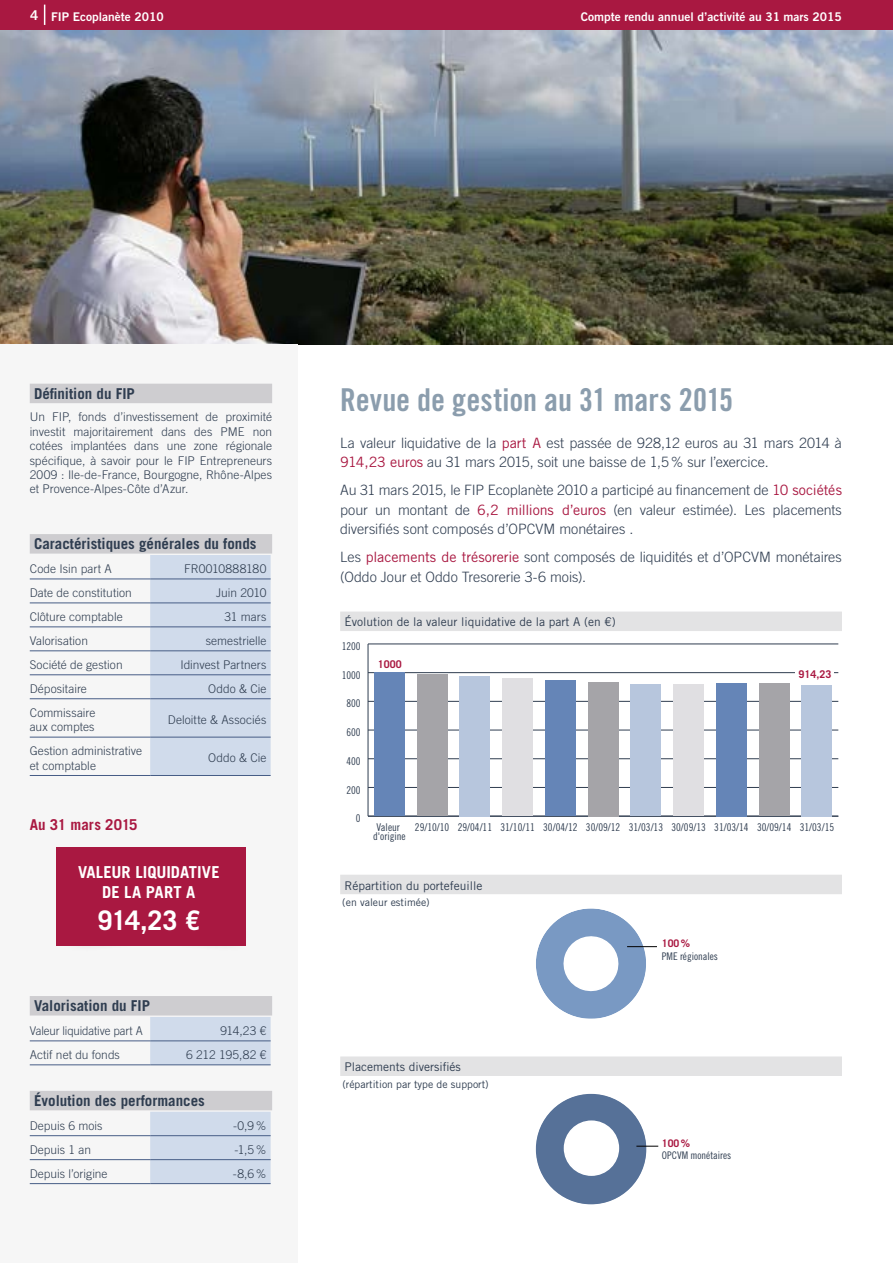
<style>
.page{position:relative;width:893px;height:1263px;background:#fff}
.page>*{position:absolute;margin:0;border:0;box-sizing:border-box;transform-origin:0 0}
.t1{font:31.5px "Trade Gothic LT Bold Cond Twenty";color:#8b9dad}
.t2{font:700 27px "Trade Gothic LT";color:#fff}
.t3{font:700 16.5px/19.8px "Trade Gothic LT";color:#fff;text-align:center}
.t4{font:700 15px "Trade Gothic LT";color:#2f3d50}
.t5{font:700 15px "Trade Gothic LT";letter-spacing:.01em;color:#a91841}
.t6{font:300 14.25px/19.5px "Trade Gothic LT";letter-spacing:-.005em;color:#2f3d50}
.t7{font:300 12px/14.4px "Trade Gothic LT";color:#2f3d50}
.t8{font:12px "Trade Gothic LT";color:#2f3d50}
.t9{font:12px "Trade Gothic LT Bold Two";color:#fff}
.t10{font:300 12px "Trade Gothic LT";color:#2f3d50;scale:.96 1}
.t11{font:10.65px "Trade Gothic LT Cond Eighteen";color:#2f3d50}
.t12{font:700 10.65px "Trade Gothic LT";color:#a91841}
.t13{font:10.5px "Trade Gothic LT";color:#2f3d50}
.t14{font:10.5px "Trade Gothic LT Cond Eighteen";color:#2f3d50}
.t15{font:700 10.5px "Trade Gothic LT";color:#a91841}
.s1{font-size:13.5px}
.s2{font-weight:400;color:#a91841}
</style>
<div class="page">
<div style="left:0;top:0;width:893px;height:31px;background:#a91841"></div>
<svg style="left:44px;top:5px;width:1px;height:20px"></svg>
<div style="left:340px;top:1056px;width:502px;height:20px;background:#e3e3e4"></div>
<img style="left:0;top:31px;width:893px;height:313px">
<div style="left:0;top:344px;width:298px;height:919px;background:#f6f6f6"></div>
<div style="left:30px;top:384px;width:242px;height:19px;background:#cecdd0"></div>
<div style="left:30px;top:534px;width:242px;height:20px;background:#cecdd0"></div>
<div style="left:150px;top:555px;width:121px;height:220px;background:#d0dbeb"></div>
<hr style="left:30px;top:578px;width:120px;height:1px;background:#475d86">
<hr style="left:150px;top:578px;width:121px;height:1px;background:#475d86">
<hr style="left:30px;top:602px;width:120px;height:1px;background:#475d86">
<hr style="left:150px;top:602px;width:121px;height:1px;background:#475d86">
<hr style="left:30px;top:626px;width:120px;height:1px;background:#475d86">
<hr style="left:150px;top:626px;width:121px;height:1px;background:#475d86">
<hr style="left:30px;top:650px;width:120px;height:1px;background:#475d86">
<hr style="left:150px;top:650px;width:121px;height:1px;background:#475d86">
<hr style="left:30px;top:674px;width:120px;height:1px;background:#475d86">
<hr style="left:150px;top:674px;width:121px;height:1px;background:#475d86">
<hr style="left:30px;top:698px;width:120px;height:1px;background:#475d86">
<hr style="left:150px;top:698px;width:121px;height:1px;background:#475d86">
<hr style="left:30px;top:737px;width:120px;height:1px;background:#475d86">
<hr style="left:150px;top:737px;width:121px;height:1px;background:#475d86">
<hr style="left:30px;top:775px;width:120px;height:1px;background:#475d86">
<hr style="left:150px;top:775px;width:121px;height:1px;background:#475d86">
<div style="left:30px;top:996px;width:242px;height:19px;background:#cecdd0"></div>
<div style="left:30px;top:1091px;width:242px;height:19px;background:#cecdd0"></div>
<div style="left:150px;top:1017px;width:121px;height:47px;background:#d0dbeb"></div>
<hr style="left:30px;top:1040px;width:120px;height:1px;background:#475d86">
<hr style="left:150px;top:1040px;width:121px;height:1px;background:#475d86">
<hr style="left:30px;top:1064px;width:120px;height:1px;background:#475d86">
<hr style="left:150px;top:1064px;width:121px;height:1px;background:#475d86">
<div style="left:150px;top:1112px;width:121px;height:71px;background:#d0dbeb"></div>
<hr style="left:30px;top:1135px;width:120px;height:1px;background:#475d86">
<hr style="left:150px;top:1135px;width:121px;height:1px;background:#475d86">
<hr style="left:30px;top:1159px;width:120px;height:1px;background:#475d86">
<hr style="left:150px;top:1159px;width:121px;height:1px;background:#475d86">
<hr style="left:30px;top:1183px;width:120px;height:1px;background:#475d86">
<hr style="left:150px;top:1183px;width:121px;height:1px;background:#475d86">
<div style="left:58px;top:908px;width:123px;height:45px;background:#000;opacity:.3"></div>
<div style="left:129px;top:908px;width:123px;height:45px;background:#000;opacity:.3"></div>
<div style="left:56px;top:847px;width:190px;height:98px;background:#a91841"></div>
<div style="left:340px;top:611px;width:502px;height:20px;background:#e3e3e4"></div>
<hr style="left:368px;top:644px;width:1px;height:172px;background:#2f3d50">
<hr style="left:368px;top:816px;width:470px;height:1px;background:#2f3d50">
<hr style="left:368px;top:787px;width:470px;height:1px;background:#2f3d50">
<hr style="left:368px;top:758px;width:470px;height:1px;background:#2f3d50">
<hr style="left:368px;top:730px;width:470px;height:1px;background:#2f3d50">
<hr style="left:368px;top:701px;width:470px;height:1px;background:#2f3d50">
<hr style="left:368px;top:672px;width:470px;height:1px;background:#2f3d50">
<hr style="left:368px;top:643px;width:470px;height:1px;background:#2f3d50">
<div style="left:374px;top:673px;width:31px;height:143px;background:#6585b7"></div>
<div style="left:417px;top:674px;width:31px;height:142px;background:#a5a4a8"></div>
<div style="left:459px;top:676px;width:31px;height:140px;background:#b7c6dd"></div>
<div style="left:502px;top:678px;width:31px;height:138px;background:#e0dfe2"></div>
<div style="left:545px;top:680px;width:31px;height:136px;background:#6585b7"></div>
<div style="left:588px;top:682px;width:31px;height:134px;background:#a5a4a8"></div>
<div style="left:630px;top:685px;width:31px;height:131px;background:#b7c6dd"></div>
<div style="left:673px;top:684px;width:31px;height:132px;background:#e0dfe2"></div>
<div style="left:716px;top:683px;width:31px;height:133px;background:#6585b7"></div>
<div style="left:759px;top:684px;width:31px;height:132px;background:#a5a4a8"></div>
<div style="left:801px;top:685px;width:31px;height:131px;background:#b7c6dd"></div>
<div style="left:796px;top:663px;width:38px;height:16px;background:#fff"></div>
<svg style="left:536px;top:908px;width:110px;height:111px"></svg>
<div style="left:340px;top:875px;width:502px;height:19px;background:#e3e3e4"></div>
<hr style="left:627px;top:946px;width:30px;height:1px;background:#000">
<svg style="left:536px;top:1094px;width:122px;height:110px"></svg>
<p class="t9" style="left:30px;top:9px;width:135px"><span class="s1">4</span> FIP Ecoplanète 2010</p>
<p class="t9" style="left:581px;top:9px;width:262px">Compte rendu annuel d’activité au 31 mars 2015</p>
<p class="t4" style="left:34px;top:384px;width:102px">Définition du FIP</p>
<p class="t7" style="left:30px;top:410px;width:244px;text-align:justify">Un FIP, fonds d’investissement de proximité investit majoritairement dans des PME non cotées implantées dans une zone régionale spécifique, à savoir pour le FIP Entrepreneurs 2009 : Ile-de-France, Bourgogne, Rhône-Alpes et Provence-Alpes-Côte d’Azur.</p>
<p class="t4" style="left:34px;top:534px;width:224px">Caractéristiques générales du fonds</p>
<p class="t7" style="left:30px;top:561px;width:84px">Code Isin part A</p>
<p class="t7" style="left:184px;top:561px;width:84px">FR0010888180</p>
<p class="t7" style="left:30px;top:585px;width:104px">Date de constitution</p>
<p class="t7" style="left:216px;top:585px;width:52px">Juin 2010</p>
<p class="t7" style="left:30px;top:609px;width:94px">Clôture comptable</p>
<p class="t7" style="left:225px;top:609px;width:43px">31 mars</p>
<p class="t7" style="left:30px;top:633px;width:60px">Valorisation</p>
<p class="t7" style="left:206px;top:633px;width:62px">semestrielle</p>
<p class="t7" style="left:30px;top:657px;width:94px">Société de gestion</p>
<p class="t7" style="left:180px;top:657px;width:88px">Idinvest Partners</p>
<p class="t7" style="left:30px;top:681px;width:59px">Dépositaire</p>
<p class="t7" style="left:208px;top:681px;width:60px">Oddo &amp; Cie</p>
<p class="t7" style="left:30px;top:705px;width:67px">Commissaire aux comptes</p>
<p class="t7" style="left:168px;top:712px;width:100px">Deloitte &amp; Associés</p>
<p class="t7" style="left:30px;top:743px;width:114px">Gestion administrative et comptable</p>
<p class="t7" style="left:208px;top:751px;width:60px">Oddo &amp; Cie</p>
<p class="t5" style="left:30px;top:815px;width:109px">Au 31 mars 2015</p>
<h3 class="t3" style="left:78px;top:862px;width:143px">VALEUR LIQUIDATIVE<br>DE LA PART A</h3>
<h2 class="t2" style="left:98px;top:904px;width:104px">914,23 €</h2>
<p class="t4" style="left:34px;top:996px;width:118px">Valorisation du FIP</p>
<p class="t10" style="left:30px;top:1023px;width:119px">Valeur liquidative part A</p>
<p class="t7" style="left:220px;top:1023px;width:48px">914,23 €</p>
<p class="t7" style="left:30px;top:1047px;width:92px">Actif net du fonds</p>
<p class="t7" style="left:186px;top:1047px;width:82px">6 212 195,82 €</p>
<p class="t4" style="left:34px;top:1091px;width:172px">Évolution des performances</p>
<p class="t7" style="left:30px;top:1118px;width:74px">Depuis 6 mois</p>
<p class="t7" style="left:233px;top:1118px;width:35px">-0,9%</p>
<p class="t7" style="left:30px;top:1142px;width:63px">Depuis 1 an</p>
<p class="t7" style="left:235px;top:1142px;width:33px">-1,5%</p>
<p class="t7" style="left:30px;top:1166px;width:79px">Depuis l’origine</p>
<p class="t7" style="left:233px;top:1166px;width:35px">-8,6%</p>
<h1 class="t1" style="left:340px;top:381px;width:395px">Revue de gestion au 31 mars 2015</h1>
<p class="t6" style="left:340px;top:433px;width:503px">La valeur liquidative de la <span class="s2">part A</span> est passée de 928,12 euros au 31 mars 2014 à<br><span class="s2">914,23 euros</span> au 31 mars 2015, soit une baisse de 1,5% sur l’exercice.</p>
<p class="t6" style="left:340px;top:480px;width:503px;text-align:justify">Au 31 mars 2015, le FIP Ecoplanète 2010 a participé au financement de <span class="s2">10 sociétés </span>pour un montant de <span class="s2">6,2 millions d’euros</span> (en valeur estimée). Les placements diversifiés sont composés d’OPCVM monétaires .</p>
<p class="t6" style="left:340px;top:547px;width:503px">Les <span class="s2">placements de trésorerie</span> sont composés de liquidités et d’OPCVM monétaires (Oddo Jour et Oddo Tresorerie 3-6 mois).</p>
<p class="t8" style="left:344px;top:615px;width:273px">Évolution de la valeur liquidative de la part A (en €)</p>
<p class="t12" style="left:378px;top:657px;width:25px">1000</p>
<p class="t11" style="left:342px;top:640px;width:20px">1200</p>
<p class="t11" style="left:342px;top:669px;width:20px">1000</p>
<p class="t11" style="left:346px;top:697px;width:16px">800</p>
<p class="t11" style="left:346px;top:726px;width:16px">600</p>
<p class="t11" style="left:346px;top:755px;width:16px">400</p>
<p class="t11" style="left:346px;top:783px;width:16px">200</p>
<p class="t11" style="left:356px;top:812px;width:6px">0</p>
<p class="t12" style="left:799px;top:668px;width:34px">914,23</p>
<p class="t11" style="left:377px;top:821px;width:25px">Valeur</p>
<p class="t11" style="left:415px;top:821px;width:421px">29/10/10 29/04/11 31/10/11 30/04/12 30/09/12 31/03/13 30/09/13 31/03/14 30/09/14 31/03/15</p>
<p class="t11" style="left:373px;top:830px;width:34px">d'origine</p>
<p class="t8" style="left:344px;top:878px;width:140px">Répartition du portefeuille</p>
<p class="t13" style="left:342px;top:896px;width:89px">(en valeur estimée)</p>
<p class="t8" style="left:344px;top:1060px;width:118px">Placements diversifiés</p>
<p class="t13" style="left:342px;top:1077px;width:148px">(répartition par type de support)</p>
<p class="t15" style="left:662px;top:937px;width:30px">100%</p>
<p class="t14" style="left:662px;top:950px;width:57px">PME régionales</p>
<p class="t15" style="left:662px;top:1137px;width:30px">100%</p>
<p class="t14" style="left:662px;top:1149px;width:71px">OPCVM monétaires</p>
</div>
